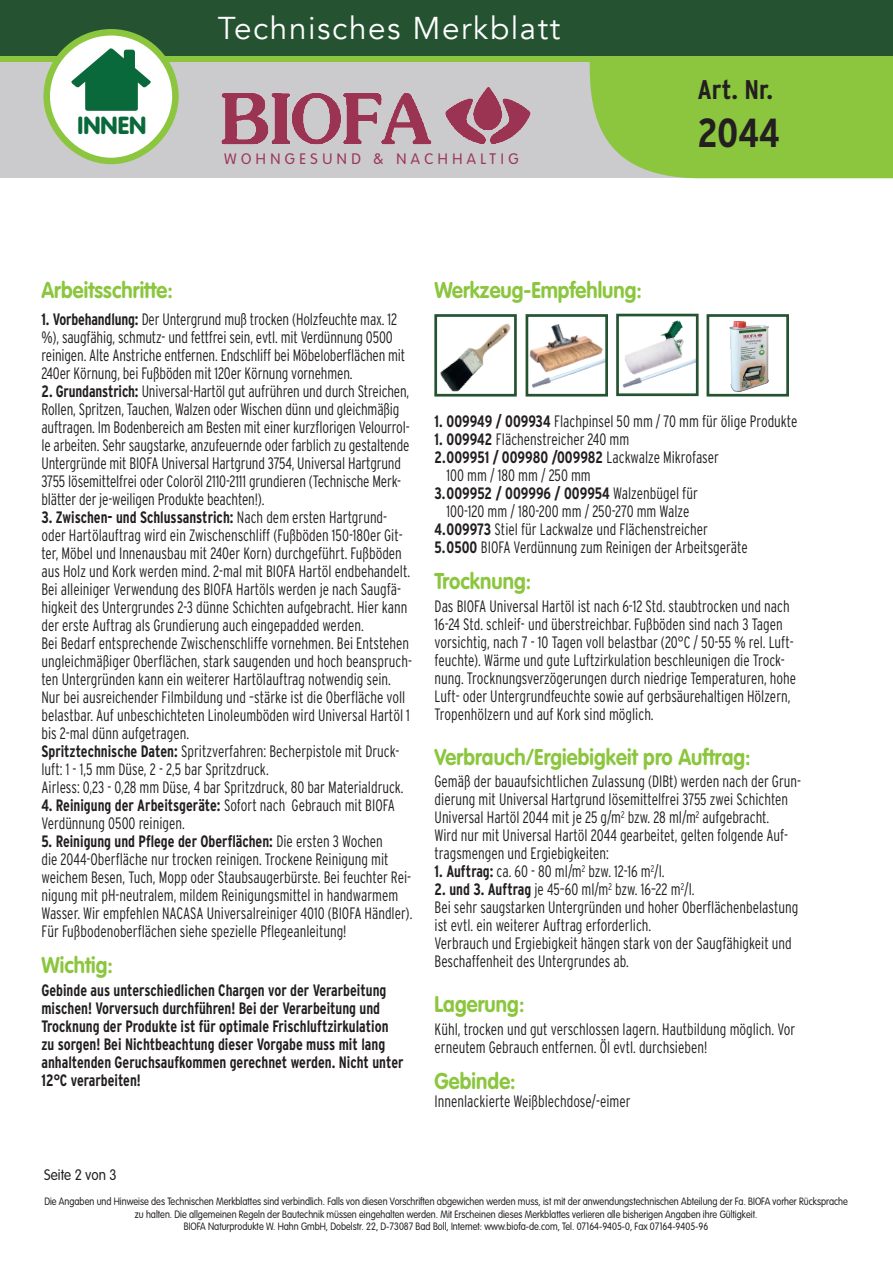
<style>
.page{position:relative;width:893px;height:1263px;background:#fff}
.page>*{position:absolute;margin:0;border:0;box-sizing:border-box;transform-origin:0 0}
.t1{font:700 condensed 40.5px "Interstate";color:#231f20}
.t2{font:31.5px "Avenir";letter-spacing:.05em;color:#fff}
.t3{font:700 condensed 27px "Interstate";color:#231f20}
.t4{font:900 24.3px "VAG Rounded";color:#0a693a}
.t5{font:700 22.5px "VAG Rounded Std";letter-spacing:.005em;color:#8bc63e;scale:.9 1}
.t6{font:300 condensed 16.5px/18px "Interstate";color:#231f20;scale:.9 1}
.t7{font:700 condensed 16.5px/18px "Interstate";color:#231f20;scale:.9 1}
.t8{font:300 15px "VAG Rounded Std";letter-spacing:.3em;color:#9b3452}
.t9{font:300 15px "VAG Rounded Std";letter-spacing:.005em;color:#231f20;scale:.9 1}
.t10{font:300 10.5px/12.6px "VAG Rounded Std";color:#231f20;text-align:center;scale:.87 1}
.s1{font-weight:700}
.s2{font-weight:300}
</style>
<div class="page">
<div style="left:0;top:0;width:893px;height:178px;background:#cbcacd"></div>
<svg style="left:589px;top:62px;width:304px;height:117px;background:#90c649"></svg>
<svg style="left:0;top:55px;width:893px;height:7px;background:#7cb53c"></svg>
<div style="left:0;top:0;width:893px;height:55px;background:#255332"></div>
<img style="left:221px;top:87px;width:310px;height:58px">
<div style="left:47px;top:32px;width:128px;height:129px;background:#fff;border-radius:50%"></div>
<div style="left:43px;top:29px;width:136px;height:135px;border:7px solid #8bc63e;border-radius:50%"></div>
<svg style="left:71px;top:48px;width:80px;height:63px"></svg>
<img style="left:532px;top:384px;width:14px;height:4px">
<img style="left:623px;top:359px;width:72px;height:29px">
<img style="left:440px;top:323px;width:86px;height:74px">
<div style="left:434px;top:314px;width:83px;height:83px;border:3px solid #255332"></div>
<div style="left:526px;top:314px;width:82px;height:83px;border:3px solid #255332"></div>
<div style="left:616px;top:314px;width:83px;height:82px;border:3px solid #255332"></div>
<div style="left:707px;top:314px;width:82px;height:83px;border:3px solid #255332"></div>
<img style="left:720px;top:315px;width:57px;height:81px">
<img style="left:660px;top:320px;width:31px;height:44px">
<img style="left:623px;top:336px;width:63px;height:41px">
<img style="left:522px;top:317px;width:86px;height:67px">
<h3 class="t4" style="left:78px;top:111px;width:70px">INNEN</h3>
<h2 class="t2" style="left:218px;top:9px;width:344px">Technisches Merkblatt</h2>
<p class="t8" style="left:224px;top:150px;width:296px">WOHNGESUND &amp; NACHHALTIG</p>
<h3 class="t3" style="left:697px;top:73px;width:77px">Art. Nr.</h3>
<h1 class="t1" style="left:697px;top:108px;width:84px">2044</h1>
<h3 class="t5" style="left:41px;top:277px;width:148px">Arbeitsschritte:</h3>
<p class="t6" style="left:41px;top:310px;width:406px"><span class="s1">1. Vorbehandlung:</span> Der Untergrund muß trocken (Holzfeuchte max. 12 %), saugfähig, schmutz- und fettfrei sein, evtl. mit Verdünnung 0500 reinigen. Alte Anstriche entfernen. Endschliff bei Möbeloberflächen mit 240er Körnung, bei Fußböden mit 120er Körnung vornehmen.</p>
<p class="t6" style="left:41px;top:382px;width:411px"><span class="s1">2. Grundanstrich:</span> Universal-Hartöl gut aufrühren und durch Streichen, Rollen, Spritzen, Tauchen, Walzen oder Wischen dünn und gleichmäßig auftragen. Im Bodenbereich am Besten mit einer kurzflorigen Velourrol&shy;le arbeiten. Sehr saugstarke, anzufeuernde oder farblich zu gestaltende Untergründe mit BIOFA Universal Hartgrund 3754, Universal Hartgrund 3755 lösemittelfrei oder Coloröl 2110-2111 grundieren (Technische Merk&shy;blätter der je-weiligen Produkte beachten!).</p>
<p class="t6" style="left:41px;top:508px;width:413px"><span class="s1">3. Zwischen- und Schlussanstrich:</span> Nach dem ersten Hartgrund&shy;oder Hartölauftrag wird ein Zwischenschliff (Fußböden 150-180er Git&shy;ter, Möbel und Innenausbau mit 240er Korn) durchgeführt. Fußböden aus Holz und Kork werden mind. 2-mal mit BIOFA Hartöl endbehandelt.<br>Bei alleiniger Verwendung des BIOFA Hartöls werden je nach Saugfä&shy;higkeit des Untergrundes 2-3 dünne Schichten aufgebracht. Hier kann der erste Auftrag als Grundierung auch eingepadded werden.<br>Bei Bedarf entsprechende Zwischenschliffe vornehmen. Bei Entstehen ungleichmäßiger Oberflächen, stark saugenden und hoch beanspruch&shy;ten Untergründen kann ein weiterer Hartölauftrag notwendig sein.<br>Nur bei ausreichender Filmbildung und –stärke ist die Oberfläche voll belastbar. Auf unbeschichteten Linoleumböden wird Universal Hartöl 1 bis 2-mal dünn aufgetragen.<br><span class="s1">Spritztechnische Daten:</span> Spritzverfahren: Becherpistole mit Druck&shy;luft: 1 - 1,5 mm Düse, 2 - 2,5 bar Spritzdruck.<br>Airless: 0,23 - 0,28 mm Düse, 4 bar Spritzdruck, 80 bar Materialdruck.</p>
<p class="t6" style="left:41px;top:796px;width:394px"><span class="s1">4. Reinigung der Arbeitsgeräte:</span> Sofort nach Gebrauch mit BIOFA<br>Verdünnung 0500 reinigen.</p>
<p class="t6" style="left:41px;top:832px;width:414px"><span class="s1">5. Reinigung und Pflege der Oberflächen:</span> Die ersten 3 Wochen<br>die 2044-Oberfläche nur trocken reinigen. Trockene Reinigung mit weichem Besen, Tuch, Mopp oder Staubsaugerbürste. Bei feuchter Rei&shy;nigung mit pH-neutralem, mildem Reinigungsmittel in handwarmem Wasser. Wir empfehlen NACASA Universalreiniger 4010 (BIOFA Händler).<br>Für Fußbodenoberflächen siehe spezielle Pflegeanleitung!</p>
<h3 class="t5" style="left:41px;top:952px;width:81px">Wichtig:</h3>
<p class="t7" style="left:41px;top:981px;width:404px">Gebinde aus unterschiedlichen Chargen vor der Verarbeitung mischen! Vorversuch durchführen! Bei der Verarbeitung und Trocknung der Produkte ist für optimale Frischluftzirkulation zu sorgen! Bei Nichtbeachtung dieser Vorgabe muss mit lang anhaltenden Geruchsaufkommen gerechnet werden. Nicht unter 12°C verarbeiten!</p>
<h3 class="t5" style="left:435px;top:277px;width:232px">Werkzeug-Empfehlung:</h3>
<p class="t6" style="left:435px;top:412px;width:405px"><span class="s1">1. 009949 / 009934</span> Flachpinsel 50 mm / 70 mm für ölige Produkte</p>
<p class="t6" style="left:435px;top:430px;width:218px"><span class="s1">1. 009942</span> Flächenstreicher 240 mm</p>
<p class="t7" style="left:435px;top:448px;width:317px">2.009951 / 009980 /009982 <span class="s2">Lackwalze Mikrofaser</span></p>
<p class="t6" style="left:447px;top:466px;width:162px">100 mm / 180 mm / 250 mm</p>
<p class="t7" style="left:435px;top:484px;width:294px">3.009952 / 009996 / 009954 <span class="s2">Walzenbügel für</span></p>
<p class="t6" style="left:447px;top:502px;width:271px">100-120 mm / 180-200 mm / 250-270 mm Walze</p>
<p class="t6" style="left:435px;top:520px;width:305px"><span class="s1">4.009973</span> Stiel für Lackwalze und Flächenstreicher</p>
<p class="t6" style="left:435px;top:538px;width:349px"><span class="s1">5.0500</span> BIOFA Verdünnung zum Reinigen der Arbeitsgeräte</p>
<h3 class="t5" style="left:435px;top:568px;width:109px">Trocknung:</h3>
<p class="t6" style="left:435px;top:597px;width:403px">Das BIOFA Universal Hartöl ist nach 6-12 Std. staubtrocken und nach 16-24 Std. schleif- und überstreichbar. Fußböden sind nach 3 Tagen vorsichtig, nach 7 - 10 Tagen voll belastbar (20°C / 50-55 % rel. Luft&shy;feuchte). Wärme und gute Luftzirkulation beschleunigen die Trock&shy;nung. Trocknungsverzögerungen durch niedrige Temperaturen, hohe Luft- oder Untergrundfeuchte sowie auf gerbsäurehaltigen Hölzern, Tropenhölzern und auf Kork sind möglich.</p>
<h3 class="t5" style="left:435px;top:744px;width:353px">Verbrauch/Ergiebigkeit pro Auftrag:</h3>
<p class="t6" style="left:435px;top:772px;width:409px">Gemäß der bauaufsichtlichen Zulassung (DIBt) werden nach der Grun&shy;dierung mit Universal Hartgrund lösemittelfrei 3755 zwei Schichten Universal Hartöl 2044 mit je 25 g/m<sup>2</sup> bzw. 28 ml/m<sup>2</sup> aufgebracht.<br>Wird nur mit Universal Hartöl 2044 gearbeitet, gelten folgende Auf&shy;tragsmengen und Ergiebigkeiten:</p>
<p class="t6" style="left:435px;top:862px;width:257px"><span class="s1">1. Auftrag:</span> ca. 60 - 80 ml/m<sup>2</sup> bzw. 12-16 m<sup>2</sup>/l.</p>
<p class="t6" style="left:435px;top:880px;width:406px"><span class="s1">2. und 3. Auftrag</span> je 45–60 ml/m<sup>2</sup> bzw. 16–22 m<sup>2</sup>/l.<br>Bei sehr saugstarken Untergründen und hoher Oberflächenbelastung ist evtl. ein weiterer Auftrag erforderlich.<br>Verbrauch und Ergiebigkeit hängen stark von der Saugfähigkeit und Beschaffenheit des Untergrundes ab.</p>
<h3 class="t5" style="left:435px;top:991px;width:101px">Lagerung:</h3>
<p class="t6" style="left:435px;top:1020px;width:402px">Kühl, trocken und gut verschlossen lagern. Hautbildung möglich. Vor erneutem Gebrauch entfernen. Öl evtl. durchsieben!</p>
<h3 class="t5" style="left:435px;top:1068px;width:92px">Gebinde:</h3>
<p class="t6" style="left:435px;top:1092px;width:219px">Innenlackierte Weißblechdose/-eimer</p>
<p class="t9" style="left:44px;top:1166px;width:82px">Seite 2 von 3</p>
<p class="t10" style="left:44px;top:1195px;width:925px">Die Angaben und Hinweise des Technischen Merkblattes sind verbindlich. Falls von diesen Vorschriften abgewichen werden muss, ist mit der anwendungstechnischen Abteilung der Fa. BIOFA vorher Rücksprache zu halten. Die allgemeinen Regeln der Bautechnik müssen eingehalten werden. Mit Erscheinen dieses Merkblattes verlieren alle bisherigen Angaben ihre Gültigkeit.<br>BIOFA Naturprodukte W. Hahn GmbH, Dobelstr. 22, D-73087 Bad Boll, Internet: www.biofa-de.com, Tel. 07164-9405-0, Fax 07164-9405-96</p>
</div>
